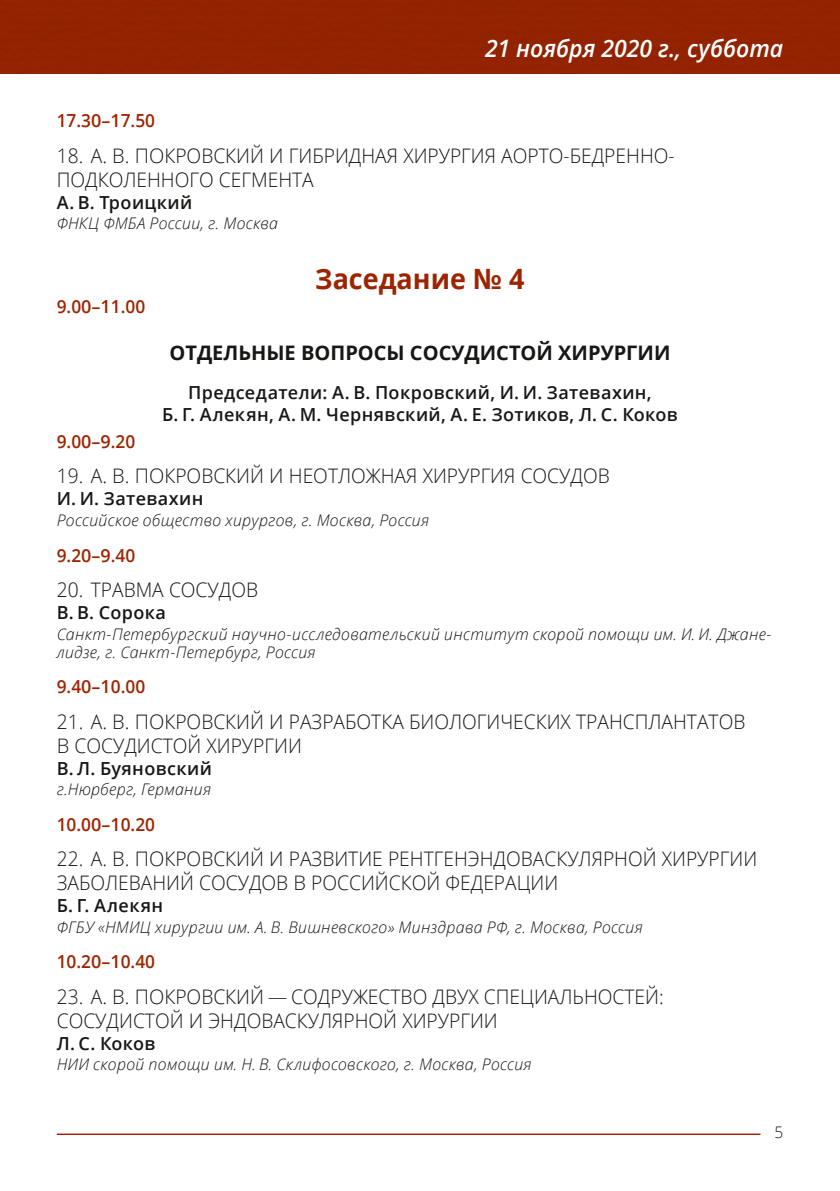
<style>
.page{position:relative;width:840px;height:1191px;background:#fff}
.page>*{position:absolute;margin:0;border:0;box-sizing:border-box;transform-origin:0 0}
.t1{font:700 28px "Open Sans";color:#9d2400;scale:.96 1}
.t2{font:italic 600 24px "Open Sans";color:#fff;scale:.96 1}
.t3{font:300 20px/24px "Open Sans";color:#181716;scale:.96 1}
.t4{font:700 20px "Open Sans";color:#181716}
.t5{font:600 18px/22px "Open Sans";letter-spacing:.02em;color:#181716;text-align:center}
.t6{font:600 18px "Open Sans";color:#9d2400;scale:.96 1}
.t7{font:italic 300 16px/18px "Open Sans";letter-spacing:.015em;color:#181716}
.t8{font:300 16px "Open Sans";color:#181716;scale:.96 1}
</style>
<div class="page">
<div style="left:0;top:0;width:839px;height:74px;background:#932301"></div>
<hr style="left:57px;top:1133px;width:703px;height:2px;background:#9d2400">
<p class="t2" style="left:485px;top:32px;width:312px">21 ноября 2020 г., суббота</p>
<p class="t6" style="left:57px;top:108px;width:104px">17.30–17.50</p>
<p class="t3" style="left:57px;top:143px;width:644px">18. А. В. ПОКРОВСКИЙ И ГИБРИДНАЯ ХИРУРГИЯ АОРТО-БЕДРЕННО-<br>ПОДКОЛЕННОГО СЕГМЕНТА</p>
<p class="t5" style="left:57px;top:191px;width:137px">А. В. Троицкий</p>
<p class="t7" style="left:57px;top:214px;width:223px">ФНКЦ ФМБА России, г. Москва</p>
<h1 class="t1" style="left:315px;top:259px;width:219px">Заседание № 4</h1>
<p class="t6" style="left:57px;top:294px;width:94px">9.00–11.00</p>
<p class="t4" style="left:169px;top:339px;width:502px">ОТДЕЛЬНЫЕ ВОПРОСЫ СОСУДИСТОЙ ХИРУРГИИ</p>
<p class="t5" style="left:162px;top:381px;width:516px">Председатели: А. В. Покровский, И. И. Затевахин,<br>Б. Г. Алекян, А. М. Чернявский, А. Е. Зотиков, Л. С. Коков</p>
<p class="t6" style="left:57px;top:429px;width:83px">9.00–9.20</p>
<p class="t3" style="left:57px;top:463px;width:577px">19. А. В. ПОКРОВСКИЙ И НЕОТЛОЖНАЯ ХИРУРГИЯ СОСУДОВ</p>
<p class="t5" style="left:57px;top:487px;width:148px">И. И. Затевахин</p>
<p class="t7" style="left:57px;top:511px;width:374px">Российское общество хирургов, г. Москва, Россия</p>
<p class="t6" style="left:57px;top:542px;width:83px">9.20–9.40</p>
<p class="t3" style="left:57px;top:577px;width:211px">20. ТРАВМА СОСУДОВ</p>
<p class="t5" style="left:57px;top:601px;width:111px">В. В. Сорока</p>
<p class="t7" style="left:57px;top:624px;width:715px">Санкт-Петербургский научно-исследовательский институт скорой помощи им. И. И. Джане&shy;лидзе, г. Санкт-Петербург, Россия</p>
<p class="t6" style="left:57px;top:674px;width:94px">9.40–10.00</p>
<p class="t3" style="left:57px;top:708px;width:718px">21. А. В. ПОКРОВСКИЙ И РАЗРАБОТКА БИОЛОГИЧЕСКИХ ТРАНСПЛАНТАТОВ<br>В СОСУДИСТОЙ ХИРУРГИИ</p>
<p class="t5" style="left:57px;top:756px;width:156px">В. Л. Буяновский</p>
<p class="t7" style="left:57px;top:780px;width:156px">г.Нюрберг, Германия</p>
<p class="t6" style="left:57px;top:812px;width:104px">10.00–10.20</p>
<p class="t3" style="left:57px;top:846px;width:730px">22. А. В. ПОКРОВСКИЙ И РАЗВИТИЕ РЕНТГЕНЭНДОВАСКУЛЯРНОЙ ХИРУРГИИ<br>ЗАБОЛЕВАНИЙ СОСУДОВ В РОССИЙСКОЙ ФЕДЕРАЦИИ</p>
<p class="t5" style="left:57px;top:894px;width:108px">Б. Г. Алекян</p>
<p class="t7" style="left:57px;top:917px;width:587px">ФГБУ «НМИЦ хирургии им. А. В. Вишневского» Минздрава РФ, г. Москва, Россия</p>
<p class="t6" style="left:57px;top:949px;width:104px">10.20–10.40</p>
<p class="t3" style="left:57px;top:983px;width:633px">23. А. В. ПОКРОВСКИЙ — СОДРУЖЕСТВО ДВУХ СПЕЦИАЛЬНОСТЕЙ:<br>СОСУДИСТОЙ И ЭНДОВАСКУЛЯРНОЙ ХИРУРГИИ</p>
<p class="t5" style="left:57px;top:1031px;width:100px">Л. С. Коков</p>
<p class="t7" style="left:57px;top:1055px;width:476px">НИИ скорой помощи им. Н. В. Склифосовского, г. Москва, Россия</p>
<p class="t8" style="left:774px;top:1121px;width:11px">5</p>
</div>
